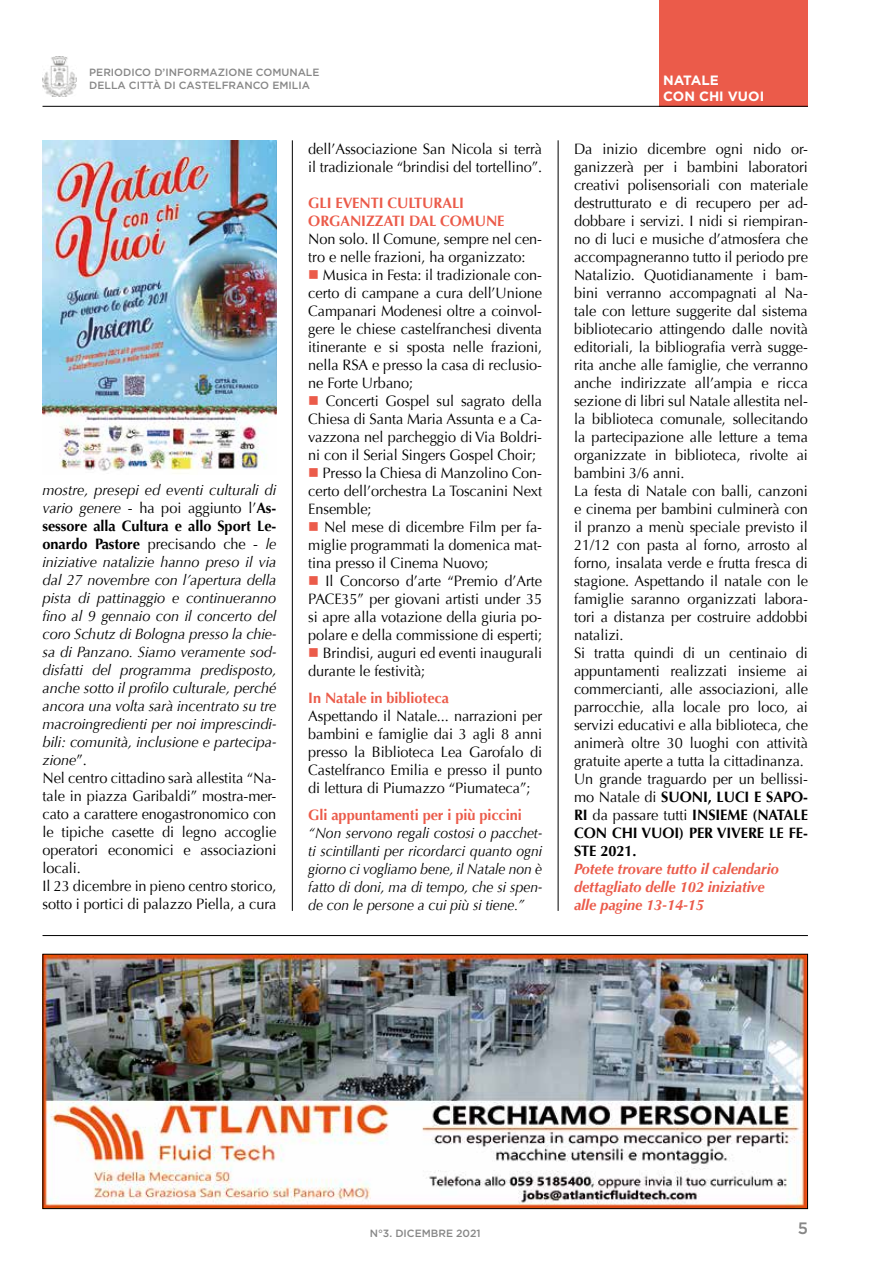
<style>
.page{position:relative;width:893px;height:1263px;background:#fff}
.page>*{position:absolute;margin:0;border:0;box-sizing:border-box;transform-origin:0 0}
.t1{font:500 16.5px "Gotham";color:#878787}
.t2{font:15px/18px "Optima";letter-spacing:-.005em;color:#000;text-align:justify}
.t3{font:italic 15px/18px "Optima";letter-spacing:-.005em;color:#000}
.t4{font:italic 15px/18px "Optima";letter-spacing:-.005em;color:#000;text-align:justify;scale:.93 1}
.t5{font:700 15px/18px "Optima";letter-spacing:-.005em;color:#eb5b4a}
.t6{font:italic 700 15px/18px "Optima";letter-spacing:-.005em;color:#eb5b4a}
.t7{font:700 13.5px/16.2px "Gotham";color:#fff}
.t8{font:500 10.5px/12.6px "Gotham";color:#878787}
.s1{font-style:normal}
.s2{font-weight:700;font-style:normal}
.s3{color:#eb5b4a}
.s4{font-weight:700}
</style>
<div class="page">
<div style="left:659px;top:0;width:149px;height:106px;background:#eb5b4a"></div>
<img style="left:43px;top:56px;width:34px;height:41px">
<hr style="left:43px;top:106px;width:765px;height:1px;background:#000">
<hr style="left:43px;top:935px;width:765px;height:1px;background:#000">
<hr style="left:292px;top:140px;width:1px;height:771px;background:#000">
<hr style="left:558px;top:140px;width:1px;height:771px;background:#000">
<img style="left:43px;top:140px;width:233px;height:334px">
<img style="left:45px;top:956px;width:761px;height:251px">
<div style="left:43px;top:954px;width:765px;height:255px;border:1px solid #000"></div>
<p class="t8" style="left:89px;top:66px;width:232px">PERIODICO D’INFORMAZIONE COMUNALE<br>DELLA CITTÀ DI CASTELFRANCO EMILIA</p>
<p class="t3" style="left:43px;top:481px;width:235px">mostre, presepi ed eventi culturali di vario genere <span class="s1">- ha poi aggiunto l’</span><span class="s2">As&shy;sessore alla Cultura e allo Sport Le&shy;onardo Pastore</span> <span class="s1">precisando che -</span> le iniziative natalizie hanno preso il via dal 27 novembre con l’apertura della pista di pattinaggio e continueranno fino al 9 gennaio con il concerto del coro Schutz di Bologna presso la chie&shy;sa di Panzano. Siamo veramente sod&shy;disfatti del programma predisposto, anche sotto il profilo culturale, perché ancora una volta sarà incentrato su tre macroingredienti per noi imprescindi&shy;bili: comunità, inclusione e partecipa&shy;zione<span class="s1">”.<br>Nel centro cittadino sarà allestita “Na&shy;tale in piazza Garibaldi” mostra-mer&shy;cato a carattere enogastronomico con le tipiche casette di legno accoglie operatori economici e associazioni locali.<br>Il 23 dicembre in pieno centro storico, sotto i portici di palazzo Piella, a cura</span></p>
<p class="t2" style="left:308px;top:140px;width:235px">dell’Associazione San Nicola si terrà il tradizionale “brindisi del tortellino”.</p>
<p class="t5" style="left:308px;top:194px;width:198px">GLI EVENTI CULTURALI<br>ORGANIZZATI DAL COMUNE</p>
<p class="t2" style="left:308px;top:230px;width:235px">Non solo. Il Comune, sempre nel cen&shy;tro e nelle frazioni, ha organizzato:</p>
<p class="t2" style="left:308px;top:266px;width:235px"><span class="s3">■</span> Musica in Festa: il tradizionale con&shy;certo di campane a cura dell’Unione Campanari Modenesi oltre a coinvol&shy;gere le chiese castelfranchesi diventa itinerante e si sposta nelle frazioni, nella RSA e presso la casa di reclusio&shy;ne Forte Urbano;</p>
<p class="t2" style="left:308px;top:392px;width:235px"><span class="s3">■</span> Concerti Gospel sul sagrato della Chiesa di Santa Maria Assunta e a Ca&shy;vazzona nel parcheggio di Via Boldri&shy;ni con il Serial Singers Gospel Choir;</p>
<p class="t2" style="left:308px;top:464px;width:235px"><span class="s3">■</span> Presso la Chiesa di Manzolino Con&shy;certo dell’orchestra La Toscanini Next Ensemble;</p>
<p class="t2" style="left:308px;top:518px;width:235px"><span class="s3">■</span> Nel mese di dicembre Film per fa&shy;miglie programmati la domenica mat&shy;tina presso il Cinema Nuovo;</p>
<p class="t2" style="left:308px;top:572px;width:235px"><span class="s3">■</span> Il Concorso d’arte “Premio d’Arte PACE35” per giovani artisti under 35 si apre alla votazione della giuria po&shy;polare e della commissione di esperti;</p>
<p class="t2" style="left:308px;top:644px;width:235px"><span class="s3">■</span> Brindisi, auguri ed eventi inaugurali durante le festività;</p>
<p class="t5" style="left:308px;top:689px;width:142px">In Natale in biblioteca</p>
<p class="t2" style="left:308px;top:707px;width:235px">Aspettando il Natale... narrazioni per bambini e famiglie dai 3 agli 8 anni presso la Biblioteca Lea Garofalo di Castelfranco Emilia e presso il punto di lettura di Piumazzo “Piumateca”;</p>
<p class="t5" style="left:308px;top:806px;width:215px">Gli appuntamenti per i più piccini</p>
<p class="t4" style="left:308px;top:824px;width:253px">“Non servono regali costosi o pacchet&shy;ti scintillanti per ricordarci quanto ogni giorno ci vogliamo bene, il Natale non è fatto di doni, ma di tempo, che si spen&shy;de con le persone a cui più si tiene.”</p>
<p class="t7" style="left:663px;top:72px;width:103px">NATALE<br>CON CHI VUOI</p>
<p class="t2" style="left:574px;top:140px;width:235px;text-align:left">Da inizio dicembre ogni nido or&shy;ganizzerà per i bambini laboratori creativi polisensoriali con materiale destrutturato e di recupero per ad&shy;dobbare i servizi. I nidi si riempiran&shy;no di luci e musiche d’atmosfera che accompagneranno tutto il periodo pre Natalizio. Quotidianamente i bam&shy;bini verranno accompagnati al Na&shy;tale con letture suggerite dal sistema bibliotecario attingendo dalle novità editoriali, la bibliografia verrà sugge&shy;rita anche alle famiglie, che verranno anche indirizzate all’ampia e ricca sezione di libri sul Natale allestita nel&shy;la biblioteca comunale, sollecitando la partecipazione alle letture a tema organizzate in biblioteca, rivolte ai bambini 3/6 anni.<br>La festa di Natale con balli, canzoni e cinema per bambini culminerà con il pranzo a menù speciale previsto il 21/12 con pasta al forno, arrosto al forno, insalata verde e frutta fresca di stagione. Aspettando il natale con le famiglie saranno organizzati labora&shy;tori a distanza per costruire addobbi natalizi.<br>Si tratta quindi di un centinaio di appuntamenti realizzati insieme ai commercianti, alle associazioni, alle parrocchie, alla locale pro loco, ai servizi educativi e alla biblioteca, che animerà oltre 30 luoghi con attività gratuite aperte a tutta la cittadinanza.<br>Un grande traguardo per un bellissi&shy;mo Natale di <span class="s4">SUONI, LUCI E SAPO-RI</span> da passare tutti <span class="s4">INSIEME (NATALE CON CHI VUOI) PER VIVERE LE FE-STE 2021.</span></p>
<p class="t6" style="left:574px;top:860px;width:206px">Potete trovare tutto il calendario dettagliato delle 102 iniziative alle pagine 13-14-15</p>
<p class="t8" style="left:370px;top:1227px;width:113px">N°3. DICEMBRE 2021</p>
<p class="t1" style="left:798px;top:1217px;width:12px">5</p>
</div>
